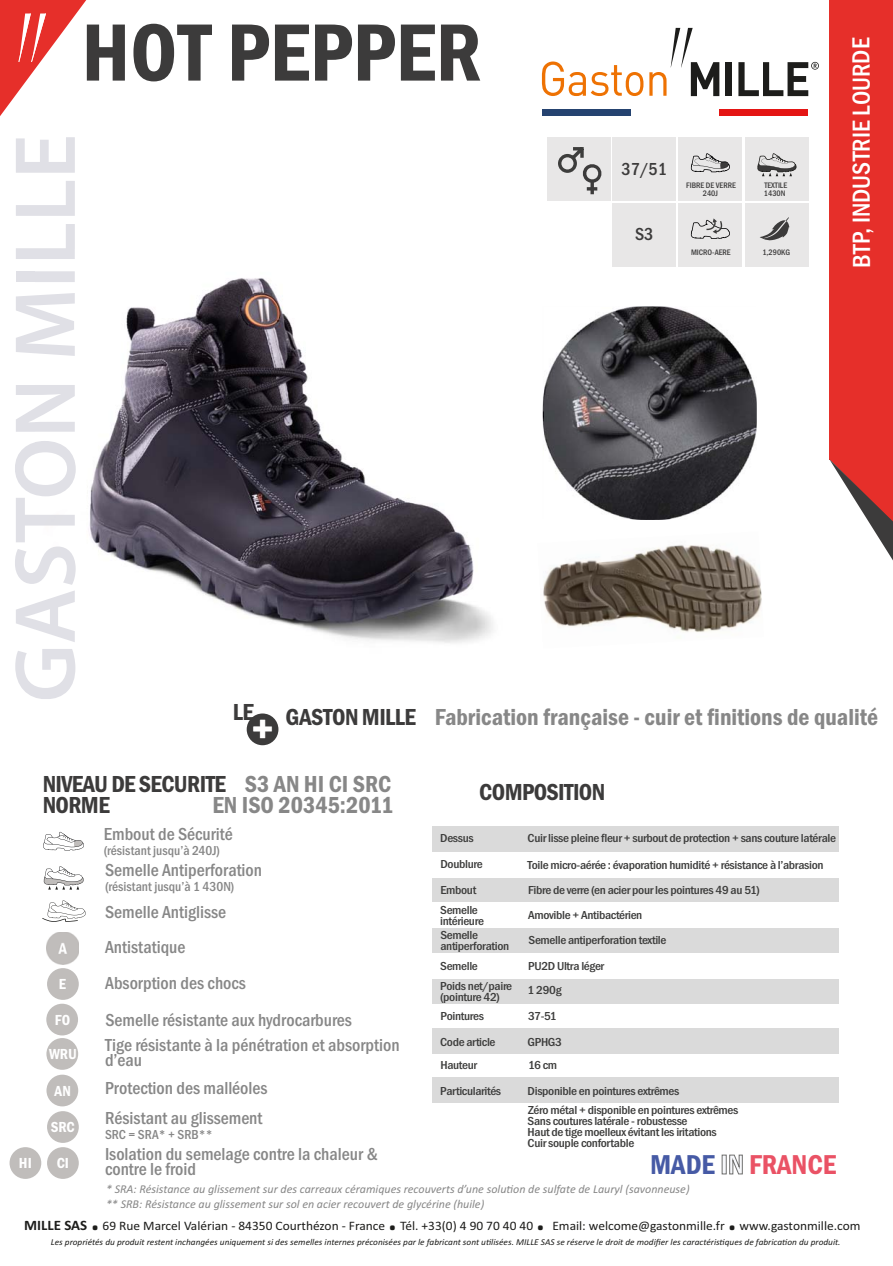
<style>
.page{position:relative;width:893px;height:1266px;background:#fff}
.page>*{position:absolute;margin:0;border:0;box-sizing:border-box;transform-origin:0 0}
.t1{font:600 87.45px "Myriad Pro";color:#e0e0e6}
.t2{font:600 condensed 84px "Franklin Gothic";color:#3c3b3b}
.t3{font:600 condensed 45px "Franklin Gothic";color:#fff}
.t4{font:700 31.65px "Calibri";color:#1d1d1b}
.t5{font:600 condensed 28.2px "Franklin Gothic";color:#ea5265}
.t6{font:500 condensed 25.5px "Franklin Gothic";color:#fff}
.t7{font:600 condensed 24px "Franklin Gothic";color:#878787}
.t8{font:600 condensed 24px/21px "Franklin Gothic";letter-spacing:-.025em;color:#3c3b3b}
.t9{font:500 condensed 18px/15px "Franklin Gothic";color:#878787}
.t10{font:500 condensed 18px "Franklin Gothic";color:#3c3b3b}
.t11{font:600 condensed 15.15px "Franklin Gothic";color:#fff}
.t12{font:700 14.4px "Calibri";color:#1d1d1b}
.t13{font:500 condensed 13.5px "Franklin Gothic";color:#878787}
.t14{font:12.9px "Calibri";color:#1d1d1b}
.t15{font:500 condensed 12px/10.9px "Franklin Gothic";letter-spacing:-.025em;color:#3d3d3c;scale:1.11 1}
.t16{font:italic 12px/15px "Calibri";color:#878787}
.t17{font:italic 9px "Calibri";color:#1d1d1b}
.t18{font:500 condensed 8.25px/7.5px "Franklin Gothic";color:#3c3b3b;text-align:center}
.s1{color:#3c3b3b}
.s2{color:#878787}
.s3{color:#465aa5}
.s4{color:#70706f}
.s5{color:#f7f8fb}
.s6{font-size:31.65px}
</style>
<div class="page">
<img style="left:89px;top:278px;width:404px;height:365px">
<div style="left:247px;top:713px;width:31px;height:32px;background:#3c3b3b;border-radius:50%"></div>
<svg style="left:254px;top:719px;width:18px;height:19px"></svg>
<div style="left:432px;top:826px;width:406px;height:26px;background:#dadada"></div>
<div style="left:432px;top:878px;width:406px;height:25px;background:#dadada"></div>
<div style="left:432px;top:902px;width:407px;height:26px;background:#fff"></div>
<div style="left:432px;top:928px;width:406px;height:25px;background:#dadada"></div>
<div style="left:432px;top:978px;width:406px;height:26px;background:#dadada"></div>
<div style="left:432px;top:1028px;width:406px;height:25px;background:#dadada"></div>
<svg style="left:42px;top:831px;width:44px;height:348px"></svg>
<img style="left:46px;top:932px;width:33px;height:32px">
<svg style="left:0;top:0;width:86px;height:116px"></svg>
<div style="left:829px;top:0;width:64px;height:459px;background:#e62f2a"></div>
<svg style="left:829px;top:459px;width:64px;height:101px"></svg>
<div style="left:612px;top:203px;width:64px;height:64px;background:#e8e7e7"></div>
<div style="left:612px;top:137px;width:64px;height:63px;background:#e8e7e7"></div>
<div style="left:678px;top:137px;width:64px;height:63px;background:#e8e7e7"></div>
<svg style="left:691px;top:153px;width:39px;height:19px"></svg>
<div style="left:745px;top:137px;width:64px;height:63px;background:#e8e7e7"></div>
<svg style="left:757px;top:153px;width:39px;height:23px"></svg>
<div style="left:745px;top:203px;width:64px;height:64px;background:#e8e7e7"></div>
<svg style="left:760px;top:217px;width:29px;height:24px"></svg>
<div style="left:678px;top:203px;width:64px;height:64px;background:#e8e7e7"></div>
<svg style="left:691px;top:218px;width:39px;height:21px"></svg>
<img style="left:36px;top:250px;width:40px;height:434px">
<div style="left:47px;top:1111px;width:32px;height:32px;background:#c0bdbb;border-radius:50%"></div>
<div style="left:46px;top:1003px;width:32px;height:32px;background:#c0bdbb;border-radius:50%"></div>
<div style="left:46px;top:1038px;width:32px;height:31px;background:#c0bdbb;border-radius:50%"></div>
<div style="left:46px;top:1074px;width:32px;height:32px;background:#c0bdbb;border-radius:50%"></div>
<div style="left:47px;top:1147px;width:32px;height:32px;background:#c0bdbb;border-radius:50%"></div>
<div style="left:10px;top:1147px;width:31px;height:32px;background:#c0bdbb;border-radius:50%"></div>
<div style="left:432px;top:1077px;width:406px;height:26px;background:#dadada"></div>
<img style="left:544px;top:307px;width:212px;height:211px">
<img style="left:543px;top:545px;width:219px;height:93px">
<div style="left:547px;top:137px;width:64px;height:63px;background:#e8e7e7"></div>
<svg style="left:558px;top:147px;width:44px;height:47px"></svg>
<svg style="left:542px;top:61px;width:101px;height:35px"></svg>
<svg style="left:649px;top:28px;width:70px;height:68px"></svg>
<div style="left:726px;top:62px;width:6px;height:34px;background:#1d1d1b"></div>
<svg style="left:738px;top:62px;width:81px;height:34px"></svg>
<div style="left:542px;top:110px;width:89px;height:6px;background:#254370"></div>
<div style="left:719px;top:110px;width:89px;height:6px;background:#e41514"></div>
<h1 class="t1" style="left:-6px;top:702px;width:570px;rotate:-90deg">GASTON MILLE</h1>
<h2 class="t2" style="left:82px;top:2px;width:401px">HOT PEPPER</h2>
<h3 class="t10" style="left:622px;top:163px;width:47px">37/51</h3>
<h3 class="t10" style="left:635px;top:228px;width:20px">S3</h3>
<p class="t18" style="left:686px;top:182px;width:51px">FIBRE DE VERRE<br>240J</p>
<p class="t18" style="left:764px;top:182px;width:25px;text-align:left">TEXTILE<br>1430N</p>
<p class="t18" style="left:691px;top:249px;width:41px">MICRO-AERE</p>
<p class="t18" style="left:762px;top:249px;width:29px">1,290KG</p>
<h3 class="t6" style="left:853px;top:268px;width:232px;rotate:-90deg">BTP, INDUSTRIE LOURDE</h3>
<h3 class="t8" style="left:233px;top:701px;width:23px">LE</h3>
<h3 class="t7" style="left:285px;top:702px;width:594px"><span class="s1">GASTON MILLE</span> Fabrication française - cuir et finitions de qualité</h3>
<h3 class="t3" style="left:251px;top:702px;width:24px">+</h3>
<p class="t11" style="left:19px;top:1154px;width:14px">HI</p>
<h3 class="t8" style="left:43px;top:773px;width:350px">NIVEAU DE SECURITE <span class="s2">S3 AN HI CI SRC<br></span>NORME</h3>
<h3 class="t7" style="left:212px;top:791px;width:183px">EN ISO 20345:2011</h3>
<h3 class="t9" style="left:104px;top:828px;width:130px">Embout de Sécurité</h3>
<p class="t13" style="left:104px;top:846px;width:118px">(résistant jusqu’à 240J)</p>
<h3 class="t9" style="left:105px;top:864px;width:159px">Semelle Antiperforation</h3>
<p class="t13" style="left:105px;top:882px;width:131px">(résistant jusqu’à 1 430N)</p>
<h3 class="t9" style="left:105px;top:896px;width:123px;line-height:34.7px">Semelle Antiglisse<br>Antistatique</h3>
<p class="t11" style="left:59px;top:975px;width:9px">E</p>
<h3 class="t9" style="left:105px;top:976px;width:142px">Absorption des chocs</h3>
<p class="t11" style="left:55px;top:1011px;width:17px">FO</p>
<h3 class="t9" style="left:105px;top:1014px;width:248px">Semelle résistante aux hydrocarbures</h3>
<p class="t11" style="left:49px;top:1045px;width:29px">WRU</p>
<h3 class="t9" style="left:105px;top:1039px;width:296px">Tige résistante à la pénétration et absorption d’eau</h3>
<p class="t11" style="left:55px;top:1082px;width:18px">AN</p>
<h3 class="t9" style="left:105px;top:1082px;width:164px">Protection des malléoles</h3>
<p class="t11" style="left:51px;top:1118px;width:26px">SRC</p>
<h3 class="t9" style="left:105px;top:1111px;width:159px">Résistant au glissement</h3>
<p class="t13" style="left:105px;top:1129px;width:109px">SRC = SRA* + SRB**</p>
<p class="t11" style="left:57px;top:1154px;width:14px">CI</p>
<h3 class="t9" style="left:105px;top:1147px;width:274px">Isolation du semelage contre la chaleur &amp; contre le froid</h3>
<h3 class="t8" style="left:479px;top:781px;width:128px">COMPOSITION</h3>
<p class="t15" style="left:440px;top:826px;width:40px;line-height:26px">Dessus<br>Doublure<br>Embout</p>
<p class="t15" style="left:440px;top:905px;width:41px">Semelle intérieure</p>
<p class="t15" style="left:440px;top:957px;width:66px;line-height:19.4px">Semelle<br>Poids net/paire</p>
<p class="t15" style="left:440px;top:988px;width:55px;line-height:19.2px">(pointure 42)<br>Pointures</p>
<p class="t15" style="left:440px;top:1037px;width:51px">Code article</p>
<p class="t15" style="left:528px;top:827px;width:279px;line-height:25.5px">Cuir lisse pleine fleur + surbout de protection + sans couture latérale Toile micro-aérée : évaporation humidité + résistance à l’abrasion Fibre de verre (en acier pour les pointures 49 au 51)<br>Amovible + Antibactérien<br>Semelle antiperforation textile<br>PU2D Ultra léger</p>
<p class="t15" style="left:528px;top:978px;width:32px;line-height:25.8px">1 290g<br>37-51<br>GPHG3</p>
<p class="t15" style="left:440px;top:930px;width:64px">Semelle antiperforation</p>
<p class="t15" style="left:440px;top:1053px;width:56px;line-height:25.8px">Hauteur<br>Particularités</p>
<p class="t15" style="left:528px;top:1053px;width:138px;line-height:26px">16 cm<br>Disponible en pointures extrêmes</p>
<p class="t15" style="left:528px;top:1105px;width:191px">Zéro métal + disponible en pointures extrêmes Sans coutures latérale - robustesse<br>Haut de tige moelleux évitant les iritations Cuir souple confortable</p>
<h3 class="t5" style="left:650px;top:1147px;width:188px"><span class="s3">MADE</span> <span class="s4">I</span><span class="s5">N</span> FRANCE</h3>
<p class="t16" style="left:106px;top:1182px;width:585px">* SRA: Résistance au glissement sur des carreaux céramiques recouverts d’une solu-on de sulfate de Lauryl (savonneuse) ** SRB: Résistance au glissement sur sol en acier recouvert de glycérine (huile)</p>
<p class="t12" style="left:24px;top:1216px;width:77px">MILLE SAS <span class="s6">.</span></p>
<p class="t14" style="left:103px;top:1218px;width:284px">69 Rue Marcel Valérian - 84350 Courthézon - France</p>
<h3 class="t4" style="left:388px;top:1200px;width:10px">.</h3>
<p class="t14" style="left:400px;top:1218px;width:135px">Tél. +33(0) 4 90 70 40 40</p>
<h3 class="t4" style="left:536px;top:1200px;width:10px">.</h3>
<p class="t14" style="left:552px;top:1218px;width:174px">Email: welcome@gastonmille.fr</p>
<h3 class="t4" style="left:728px;top:1200px;width:10px">.</h3>
<p class="t14" style="left:740px;top:1218px;width:122px">www.gastonmille.com</p>
<p class="t17" style="left:51px;top:1238px;width:791px">Les propriétés du produit restent inchangées uniquement si des semelles internes préconisées par le fabricant sont u-lisées. MILLE SAS se réserve le droit de modifier les caractéris-ques de fabrica-on du produit.</p>
</div>
